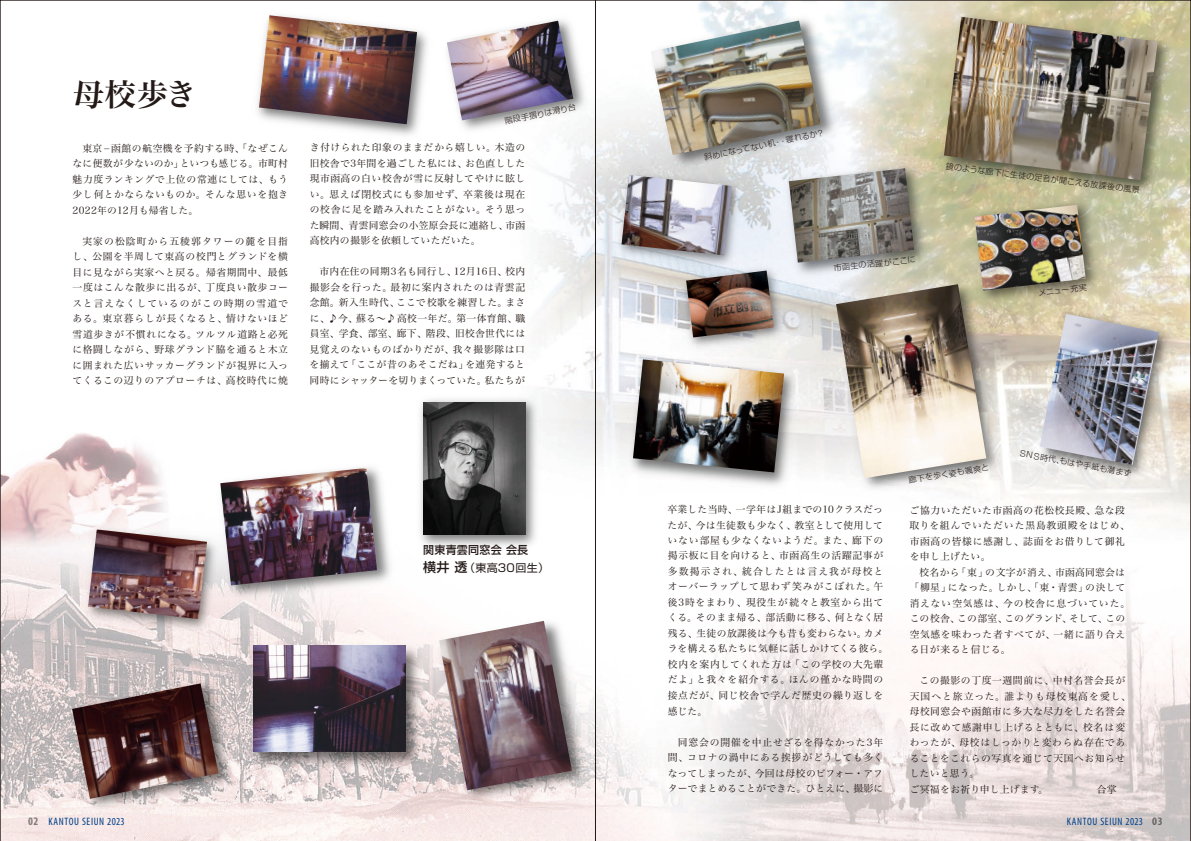
<style>
.page{position:relative;width:1191px;height:841px;background:#fff}
.page>*{position:absolute;margin:0;border:0;box-sizing:border-box;transform-origin:0 0}
.t1{font:31px "Hira Min Pro N W6";color:#231916}
.t2{font:500 11px/18px "Shin Go Pr 5";letter-spacing:.025em;color:#231916}
.t3{font:condensed 10.8px "Myriad Pro";letter-spacing:.055em;color:#004089}
.t4{font:9.8px/15.5px "Hira Min Pro N W3";letter-spacing:.05em;color:#231916;text-align:justify}
.t5{font:300 8px "Shin Go Pr 5";color:#231916}
.s1{font-size:13px}
.s2{font-weight:400}
.s3{font-weight:700;font-size:11.5px;color:#898989}
</style>
<div class="page">
<img style="left:596px;top:0;width:595px;height:841px">
<img style="left:0;top:0;width:596px;height:841px">
<h1 class="t1" style="left:73px;top:67px;width:125px">母校歩き</h1>
<p class="t4" style="left:73px;top:139px;width:217px;text-indent:10px">東京-函館の航空機を予約する時、「なぜこんなに便数が少ないのか」といつも感じる。市町村魅力度ランキングで上位の常連にしては、もう少し何とかならないものか。そんな思いを抱き2022年の12月も帰省した。</p>
<p class="t4" style="left:73px;top:232px;width:217px;text-indent:10px">実家の松陰町から五稜郭タワーの麓を目指し、公園を半周して東高の校門とグランドを横目に見ながら実家へと戻る。帰省期間中、最低一度はこんな散歩に出るが、丁度良い散歩コースと言えなくしているのがこの時期の雪道である。東京暮らしが長くなると、情けないほど雪道歩きが不慣れになる。ツルツル道路と必死に格闘しながら、野球グランド脇を通ると木立に囲まれた広いサッカーグランドが視界に入ってくるこの辺りのアプローチは、高校時代に焼</p>
<p class="t5" style="left:504px;top:114px;width:74px;rotate:-11deg">階段手摺りは滑り台</p>
<p class="t4" style="left:310px;top:139px;width:217px">き付けられた印象のままだから嬉しい。木造の旧校舎で3年間を過ごした私には、お色直しした現市函高の白い校舎が雪に反射してやけに眩しい。思えば閉校式にも参加せず、卒業後は現在の校舎に足を踏み入れたことがない。そう思った瞬間、青雲同窓会の小笠原会長に連絡し、市函高校内の撮影を依頼していただいた。</p>
<p class="t4" style="left:310px;top:263px;width:217px;text-indent:10px">市内在住の同期3名も同行し、12月16日、校内撮影会を行った。最初に案内されたのは青雲記念館。新入生時代、ここで校歌を練習した。まさに、♪今、蘇る～♪高校一年だ。第一体育館、職員室、学食、部室、廊下、階段、旧校舎世代には見覚えのないものばかりだが、我々撮影隊は口を揃えて「ここが昔のあそこだね」を連発すると同時にシャッターを切りまくっていた。私たちが</p>
<p class="t2" style="left:423px;top:539px;width:127px">関東青雲同窓会会長　<span class="s1">横井透</span><span class="s2">（東高30回生）</span></p>
<p class="t5" style="left:703px;top:151px;width:124px;rotate:-12deg">斜めになってない机・・寝れるか？</p>
<p class="t5" style="left:833px;top:261px;width:84px;rotate:-6deg">市函生の活躍がここに</p>
<p class="t5" style="left:947px;top:159px;width:197px;rotate:7deg">鏡のような廊下に生徒の足音が聞こえる放課後の風景</p>
<p class="t5" style="left:1038px;top:286px;width:50px;rotate:-6deg">メニュー充実</p>
<p class="t5" style="left:908px;top:473px;width:83px;rotate:-9deg">廊下を歩く姿も颯爽と</p>
<p class="t5" style="left:1021px;top:446px;width:115px;rotate:11deg">SNS時代、もはや手紙も潜まず</p>
<p class="t4" style="left:668px;top:501px;width:222px;text-align:left">卒業した当時、一学年はJ組までの10クラスだったが、今は生徒数も少なく、教室として使用していない部屋も少なくないようだ。また、廊下の掲示板に目を向けると、市函高生の活躍記事が多数掲示され、統合したとは言え我が母校とオーバーラップして思わず笑みがこぼれた。午後3時をまわり、現役生が続々と教室から出てくる。そのまま帰る、部活動に移る、何となく居残る、生徒の放課後は今も昔も変わらない。カメラを構える私たちに気軽に話しかけてくる彼ら。校内を案内してくれた方は「この学校の大先輩だよ」と我々を紹介する。ほんの僅かな時間の接点だが、同じ校舎で学んだ歴史の繰り返しを感じた。</p>
<p class="t4" style="left:668px;top:733px;width:217px;text-indent:10px">同窓会の開催を中止せざるを得なかった3年間、コロナの渦中にある挨拶がどうしても多くなってしまったが、今回は母校のビフォー・アフターでまとめることができた。ひとえに、撮影に</p>
<p class="t4" style="left:910px;top:501px;width:222px;text-align:left">ご協力いただいた市函高の花松校長殿、急な段取りを組んでいただいた黒島教頭殿をはじめ、市函高の皆様に感謝し、誌面をお借りして御礼を申し上げたい。</p>
<p class="t4" style="left:910px;top:563px;width:222px;text-align:left;text-indent:10px">校名から「東」の文字が消え、市函高同窓会は「柳星」になった。しかし、「東・青雲」の決して消えない空気感は、今の校舎に息づいていた。この校舎、この部室、このグランド、そして、この空気感を味わった者すべてが、一緒に語り合える日が来ると信じる。</p>
<p class="t4" style="left:910px;top:672px;width:223px;text-align:left;text-indent:10px">この撮影の丁度一週間前に、中村名誉会長が天国へと旅立った。誰よりも母校東高を愛し、母校同窓会や函館市に多大な尽力をした名誉会長に改めて感謝申し上げるとともに、校名は変わったが、母校はしっかりと変わらぬ存在であることをこれらの写真を通じて天国へお知らせしたいと思う。<br>ご冥福をお祈り申し上げます。　　　　　合掌</p>
<p class="t3" style="left:28px;top:816px;width:98px"><span class="s3">02</span> KANTOU SEIUN 2023</p>
<p class="t3" style="left:1067px;top:816px;width:97px">KANTOU SEIUN 2023 <span class="s3">03</span></p>
</div>
